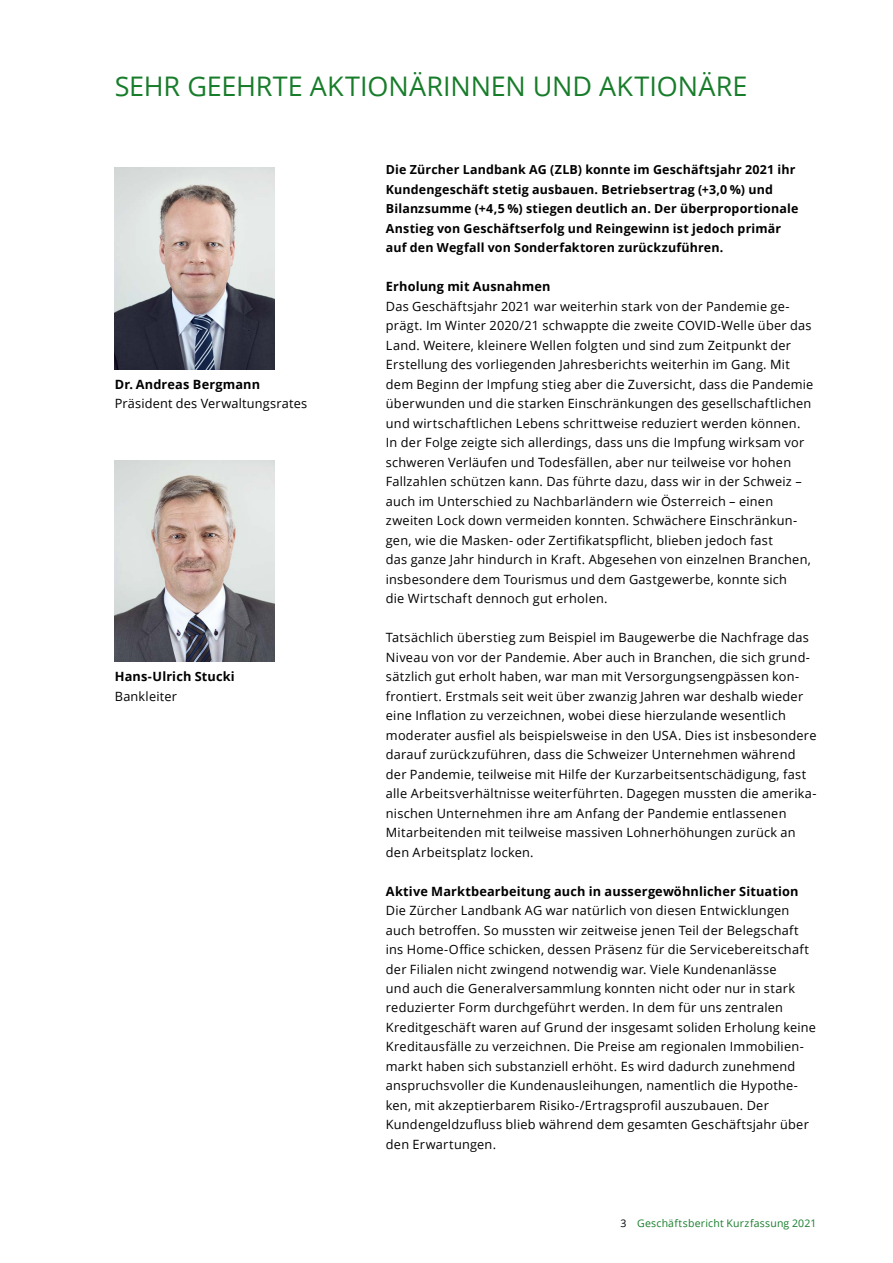
<style>
.page{position:relative;width:893px;height:1263px;background:#fff}
.page>*{position:absolute;margin:0;border:0;box-sizing:border-box;transform-origin:0 0}
.t1{font:27px "Open Sans";letter-spacing:-.005em;color:#187d2b}
.t2{font:12.75px/19.5px "Open Sans";letter-spacing:.02em;color:#000}
.t3{font:700 12.75px "Open Sans";letter-spacing:.01em;color:#000}
.t4{font:700 12.45px/19.5px "Open Sans";letter-spacing:.015em;color:#000}
.t5{font:10.5px "Open Sans";letter-spacing:.02em;color:#187d2b}
.s1{color:#000}
</style>
<div class="page">
<img style="left:115px;top:460px;width:159px;height:202px">
<img style="left:115px;top:167px;width:159px;height:202px">
<h1 class="t1" style="left:115px;top:68px;width:634px">SEHR GEEHRTE AKTIONÄRINNEN UND AKTIONÄRE</h1>
<p class="t3" style="left:115px;top:375px;width:147px">Dr. Andreas Bergmann</p>
<p class="t2" style="left:115px;top:393px;width:194px">Präsident des Verwaltungsrates</p>
<p class="t3" style="left:115px;top:667px;width:121px">Hans-Ulrich Stucki</p>
<p class="t2" style="left:115px;top:686px;width:64px">Bankleiter</p>
<p class="t4" style="left:386px;top:159px;width:414px">Die Zürcher Landbank AG (ZLB) konnte im Geschäftsjahr 2021 ihr Kundengeschäft stetig ausbauen. Betriebsertrag (+3,0 %) und Bilanzsumme (+4,5 %) stiegen deutlich an. Der überproportionale Anstieg von Geschäftserfolg und Reingewinn ist jedoch primär auf den Wegfall von Sonderfaktoren zurückzuführen.</p>
<p class="t3" style="left:386px;top:277px;width:166px">Erholung mit Ausnahmen</p>
<p class="t2" style="left:386px;top:296px;width:429px">Das Geschäftsjahr 2021 war weiterhin stark von der Pandemie ge&shy;prägt. Im Winter 2020/21 schwappte die zweite COVID-Welle über das Land. Weitere, kleinere Wellen folgten und sind zum Zeitpunkt der Erstellung des vorliegenden Jahresberichts weiterhin im Gang. Mit dem Beginn der Impfung stieg aber die Zuversicht, dass die Pandemie überwunden und die starken Einschränkungen des gesellschaftlichen und wirtschaftlichen Lebens schrittweise reduziert werden können.<br>In der Folge zeigte sich allerdings, dass uns die Impfung wirksam vor schweren Verläufen und Todesfällen, aber nur teilweise vor hohen Fallzahlen schützen kann. Das führte dazu, dass wir in der Schweiz – auch im Unterschied zu Nachbarländern wie Österreich – einen zweiten Lock down vermeiden konnten. Schwächere Einschränkun&shy;gen, wie die Masken- oder Zertifikatspflicht, blieben jedoch fast<br>das ganze Jahr hindurch in Kraft. Abgesehen von einzelnen Branchen, insbesondere dem Tourismus und dem Gastgewerbe, konnte sich<br>die Wirtschaft dennoch gut erholen.</p>
<p class="t2" style="left:386px;top:627px;width:432px">Tatsächlich überstieg zum Beispiel im Baugewerbe die Nachfrage das Niveau von vor der Pandemie. Aber auch in Branchen, die sich grund&shy;sätzlich gut erholt haben, war man mit Versorgungsengpässen kon&shy;frontiert. Erstmals seit weit über zwanzig Jahren war deshalb wieder eine Inflation zu verzeichnen, wobei diese hierzulande wesentlich moderater ausfiel als beispielsweise in den USA. Dies ist insbesondere darauf zurückzuführen, dass die Schweizer Unternehmen während der Pandemie, teilweise mit Hilfe der Kurzarbeitsentschädigung, fast alle Arbeitsverhältnisse weiterführten. Dagegen mussten die amerika&shy;nischen Unternehmen ihre am Anfang der Pandemie entlassenen Mitarbeitenden mit teilweise massiven Lohnerhöhungen zurück an den Arbeitsplatz locken.</p>
<p class="t3" style="left:386px;top:882px;width:414px">Aktive Marktbearbeitung auch in aussergewöhnlicher Situation</p>
<p class="t2" style="left:386px;top:900px;width:432px">Die Zürcher Landbank AG war natürlich von diesen Entwicklungen auch betroffen. So mussten wir zeitweise jenen Teil der Belegschaft ins Home-Office schicken, dessen Präsenz für die Servicebereitschaft der Filialen nicht zwingend notwendig war. Viele Kundenanlässe<br>und auch die Generalversammlung konnten nicht oder nur in stark reduzierter Form durchgeführt werden. In dem für uns zentralen Kreditgeschäft waren auf Grund der insgesamt soliden Erholung keine Kreditausfälle zu verzeichnen. Die Preise am regionalen Immobilien&shy;markt haben sich substanziell erhöht. Es wird dadurch zunehmend anspruchsvoller die Kundenausleihungen, namentlich die Hypothe&shy;ken, mit akzeptierbarem Risiko-/Ertragsprofil auszubauen. Der Kundengeldzufluss blieb während dem gesamten Geschäftsjahr über den Erwartungen.</p>
<p class="t5" style="left:621px;top:1216px;width:197px"><span class="s1">3</span> Geschäftsbericht Kurzfassung 2021</p>
</div>
